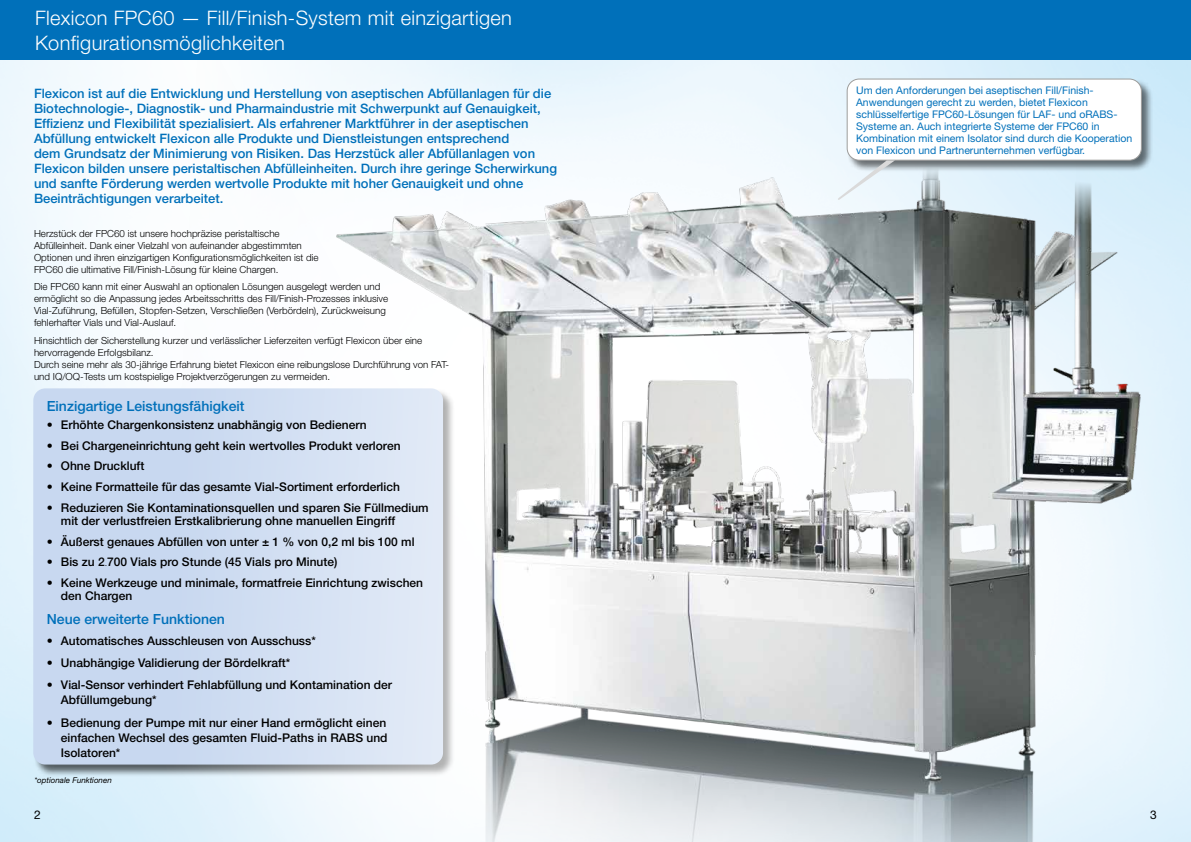
<style>
.page{position:relative;width:1191px;height:842px;background:#fff}
.page>*{position:absolute;margin:0;border:0;box-sizing:border-box;transform-origin:0 0}
.t1{font:300 20px/25px "Helvetica Neue LT Std";letter-spacing:.015em;color:#fff}
.t2{font:500 14px "Helvetica Neue LT Std";color:#0070ba}
.t3{font:500 13px/15px "Helvetica Neue LT Std";color:#0070ba}
.t4{font:500 12px/15px "Helvetica Neue LT Std";color:#000}
.t5{font:12px "Helvetica Neue LT Std";color:#000}
.t6{font:10.5px/12px "Helvetica Neue LT Std";color:#0070ba}
.t7{font:300 9.8px/12px "Helvetica Neue LT Std";color:#000}
.t8{font:italic 8px "Helvetica Neue LT Std";color:#000}
.s1{font-weight:300;font-size:9px}
</style>
<div class="page">
<img style="left:13px;top:59px;width:1178px;height:783px">
<img style="left:273px;top:120px;width:898px;height:722px">
<div style="left:0;top:0;width:1191px;height:59px;background:#0070ba"></div>
<div style="left:847px;top:79px;width:306px;height:93px;background:#000;opacity:.55"></div>
<div style="left:847px;top:79px;width:294px;height:81px;background:#fff;border-radius:12px"></div>
<div style="left:847px;top:79px;width:294px;height:81px;border:1px solid #9d9d9c;border-radius:12px"></div>
<svg style="left:837px;top:160px;width:58px;height:40px"></svg>
<h1 class="t1" style="left:35px;top:5px;width:478px">Flexicon FPC60 — Fill/Finish-System mit einzigartigen<br>Konfigurationsmöglichkeiten</h1>
<p class="t3" style="left:34px;top:86px;width:524px">Flexicon ist auf die Entwicklung und Herstellung von aseptischen Abfüllanlagen für die Biotechnologie-, Diagnostik- und Pharmaindustrie mit Schwerpunkt auf Genauigkeit, Effizienz und Flexibilität spezialisiert. Als erfahrener Marktführer in der aseptischen Abfüllung entwickelt Flexicon alle Produkte und Dienstleistungen entsprechend<br>dem Grundsatz der Minimierung von Risiken. Das Herzstück aller Abfüllanlagen von Flexicon bilden unsere peristaltischen Abfülleinheiten. Durch ihre geringe Scherwirkung und sanfte Förderung werden wertvolle Produkte mit hoher Genauigkeit und ohne Beeinträchtigungen verarbeitet.</p>
<p class="t7" style="left:34px;top:227px;width:286px">Herzstück der FPC60 ist unsere hochpräzise peristaltische Abfülleinheit. Dank einer Vielzahl von aufeinander abgestimmten Optionen und ihren einzigartigen Konfigurationsmöglichkeiten ist die FPC60 die ultimative Fill/Finish-Lösung für kleine Chargen.</p>
<p class="t7" style="left:34px;top:281px;width:356px">Die FPC60 kann mit einer Auswahl an optionalen Lösungen ausgelegt werden und ermöglicht so die Anpassung jedes Arbeitsschritts des Fill/Finish-Prozesses inklusive Vial-Zuführung, Befüllen, Stopfen-Setzen, Verschließen (Verbördeln), Zurückweisung fehlerhafter Vials und Vial-Auslauf.</p>
<p class="t7" style="left:34px;top:334px;width:417px">Hinsichtlich der Sicherstellung kurzer und verlässlicher Lieferzeiten verfügt Flexicon über eine hervorragende Erfolgsbilanz.<br>Durch seine mehr als 30-jährige Erfahrung bietet Flexicon eine reibungslose Durchführung von FAT&shy;und IQ/OQ-Tests um kostspielige Projektverzögerungen zu vermeiden.</p>
<h2 class="t2" style="left:47px;top:398px;width:199px">Einzigartige Leistungsfähigkeit</h2>
<p class="t4" style="left:47px;top:417px;width:321px">• Erhöhte Chargenkonsistenz unabhängig von Bedienern</p>
<p class="t4" style="left:47px;top:438px;width:355px">• Bei Chargeneinrichtung geht kein wertvolles Produkt verloren</p>
<p class="t4" style="left:47px;top:458px;width:99px">• Ohne Druckluft</p>
<p class="t4" style="left:47px;top:479px;width:355px">• Keine Formatteile für das gesamte Vial-Sortiment erforderlich</p>
<p class="t4" style="left:61px;top:500px;width:369px;line-height:13.5px;text-indent:-14px">• Reduzieren Sie Kontaminationsquellen und sparen Sie Füllmedium mit der verlustfreien Erstkalibrierung ohne manuellen Eingriff</p>
<p class="t4" style="left:47px;top:534px;width:369px">• Äußerst genaues Abfüllen von unter ± 1 % von 0,2 ml bis 100 ml</p>
<p class="t4" style="left:47px;top:554px;width:292px">• Bis zu 2<span class="s1">.</span>700 Vials pro Stunde (45 Vials pro Minute)</p>
<p class="t4" style="left:61px;top:576px;width:364px;line-height:13.5px;text-indent:-14px">• Keine Werkzeuge und minimale, formatfreie Einrichtung zwischen den Chargen</p>
<p class="t4" style="left:47px;top:633px;width:270px">• Automatisches Ausschleusen von Ausschuss*</p>
<p class="t4" style="left:47px;top:655px;width:245px">• Unabhängige Validierung der Bördelkraft*</p>
<p class="t4" style="left:61px;top:677px;width:333px;text-indent:-14px">• Vial-Sensor verhindert Fehlabfüllung und Kontamination der<br>Abfüllumgebung*</p>
<p class="t4" style="left:61px;top:715px;width:328px;text-align:justify;text-indent:-14px">• Bedienung der Pumpe mit nur einer Hand ermöglicht einen einfachen Wechsel des gesamten Fluid-Paths in RABS und Isolatoren*</p>
<h2 class="t2" style="left:47px;top:611px;width:180px">Neue erweiterte Funktionen</h2>
<p class="t8" style="left:34px;top:775px;width:79px">*optionale Funktionen</p>
<p class="t6" style="left:856px;top:84px;width:278px">Um den Anforderungen bei aseptischen Fill/Finish-Anwendungen gerecht zu werden, bietet Flexicon schlüsselfertige FPC60-Lösungen für LAF- und oRABS-Systeme an. Auch integrierte Systeme der FPC60 in Kombination mit einem Isolator sind durch die Kooperation von Flexicon und Partnerunternehmen verfügbar.</p>
<p class="t5" style="left:34px;top:807px;width:8px">2</p>
<p class="t5" style="left:1150px;top:807px;width:8px">3</p>
</div>
